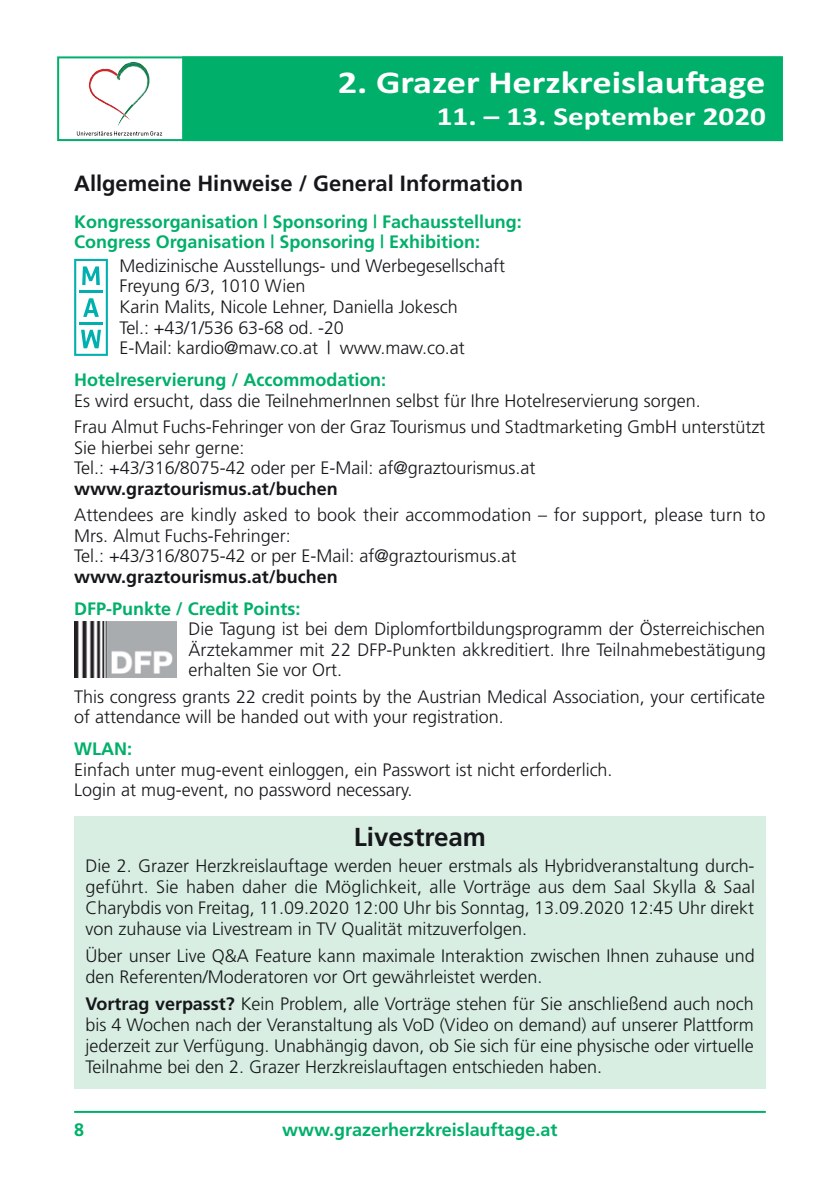
<style>
.page{position:relative;width:840px;height:1190px;background:#fff}
.page>*{position:absolute;margin:0;border:0;box-sizing:border-box;transform-origin:0 0}
.t1{font:700 32px "Calibri";color:#fff;scale:1.2 1}
.t2{font:700 26px "Calibri";color:#fff;scale:1.2 1}
.t3{font:700 26px "Frutiger";color:#16171a}
.t4{font:700 22px "Frutiger";color:#16171a}
.t5{font:300 18px/20.6px "Frutiger";color:#16171a}
.t6{font:700 18px/20.6px "Frutiger";color:#00b06a}
.t7{font:700 18px "Frutiger";color:#16171a}
.s1{font-weight:700}
</style>
<div class="page">
<img style="left:89px;top:69px;width:28px;height:17px">
<img style="left:89px;top:86px;width:20px;height:20px">
<img style="left:109px;top:104px;width:8px;height:7px">
<img style="left:118px;top:62px;width:31px;height:43px">
<img style="left:118px;top:105px;width:16px;height:21px">
<img style="left:117px;top:74px;width:8px;height:42px">
<svg style="left:77px;top:131px;width:85px;height:5px"></svg>
<div style="left:184px;top:58px;width:597px;height:81px;background:#00b06a"></div>
<div style="left:182px;top:56px;width:601px;height:85px;border:2px solid #00b06a"></div>
<hr style="left:74px;top:1111px;width:692px;height:2px;background:#00b06a">
<svg style="left:74px;top:259px;width:34px;height:97px"></svg>
<img style="left:74px;top:622px;width:103px;height:55px">
<div style="left:74px;top:816px;width:692px;height:272px;background:#d9eee3"></div>
<h1 class="t1" style="left:338px;top:71px;width:358px">2. Grazer Herzkreislau-age</h1>
<h2 class="t2" style="left:437px;top:107px;width:276px">11. – 13. September 2020</h2>
<p class="t4" style="left:74px;top:174px;width:451px">Allgemeine Hinweise / General Information</p>
<p class="t6" style="left:74px;top:213px;width:449px">Kongressorganisation | Sponsoring | Fachausstellung:<br>Congress Organisation | Sponsoring | Exhibition:</p>
<p class="t5" style="left:120px;top:257px;width:387px">Medizinische Ausstellungs- und Werbegesellschaft Freyung 6/3, 1010 Wien<br>Karin Malits, Nicole Lehner, Daniella Jokesch<br>Tel.: +43/1/536 63-68 od. -20<br>E-Mail: kardio@maw.co.at | www.maw.co.at</p>
<p class="t6" style="left:74px;top:371px;width:314px">Hotelreservierung / Accommodation:</p>
<p class="t5" style="left:74px;top:389px;width:693px;line-height:26.2px">Es wird ersucht, dass die TeilnehmerInnen selbst für Ihre Hotelreservierung sorgen.<br>Frau Almut Fuchs-Fehringer von der Graz Tourismus und Stadtmarketing GmbH unterstützt</p>
<p class="t5" style="left:74px;top:438px;width:463px">Sie hierbei sehr gerne:<br>Tel.: +43/316/8075-42 oder per E-Mail: af@graztourismus.at</p>
<p class="t7" style="left:74px;top:481px;width:265px">www.graztourismus.at/buchen</p>
<p class="t5" style="left:74px;top:506px;width:693px">Attendees are kindly asked to book their accommodation – for support, please turn to<br>Mrs. Almut Fuchs-Fehringer:<br>Tel.: +43/316/8075-42 or per E-Mail: af@graztourismus.at</p>
<p class="t7" style="left:74px;top:569px;width:265px">www.graztourismus.at/buchen</p>
<p class="t6" style="left:74px;top:600px;width:228px">DFP-Punkte / Credit Points:</p>
<p class="t5" style="left:189px;top:620px;width:579px;text-align:justify">Die Tagung ist bei dem Diplomfortbildungsprogramm der Österreichischen Ärztekammer mit 22 DFP-Punkten akkreditiert. Ihre Teilnahmebestätigung erhalten Sie vor Ort.</p>
<p class="t5" style="left:74px;top:688px;width:692px">This congress grants 22 credit points by the Austrian Medical Association, your certificate of attendance will be handed out with your registration.</p>
<p class="t6" style="left:74px;top:740px;width:59px">WLAN:</p>
<p class="t5" style="left:74px;top:761px;width:540px">Einfach unter mug-event einloggen, ein Passwort ist nicht erforderlich.<br>Login at mug-event, no password necessary.</p>
<h2 class="t3" style="left:354px;top:826px;width:134px">Livestream</h2>
<p class="t5" style="left:86px;top:857px;width:671px;text-align:justify">Die 2. Grazer Herzkreislauftage werden heuer erstmals als Hybridveranstaltung durch - geführt. Sie haben daher die Möglichkeit, alle Vorträge aus dem Saal Skylla &amp; Saal Charybdis von Freitag, 11.09.2020 12:00 Uhr bis Sonntag, 13.09.2020 12:45 Uhr direkt von zuhause via Livestream in TV Qualität mitzuverfolgen.</p>
<p class="t5" style="left:86px;top:947px;width:671px">Über unser Live Q&amp;A Feature kann maximale Interaktion zwischen Ihnen zuhause und den Referenten/Moderatoren vor Ort gewährleistet werden.</p>
<p class="t5" style="left:86px;top:994px;width:670px;text-align:justify"><span class="s1">Vortrag verpasst?</span> Kein Problem, alle Vorträge stehen für Sie anschließend auch noch bis 4 Wochen nach der Veranstaltung als VoD (Video on demand) auf unserer Plattform jeder zeit zur Verfügung. Unabhängig davon, ob Sie sich für eine physische oder virtuelle Teilnahme bei den 2. Grazer Herzkreislauftagen entschieden haben.</p>
<p class="t6" style="left:74px;top:1120px;width:12px">8</p>
<p class="t6" style="left:282px;top:1120px;width:277px">www.grazerherzkreislauftage.at</p>
</div>
